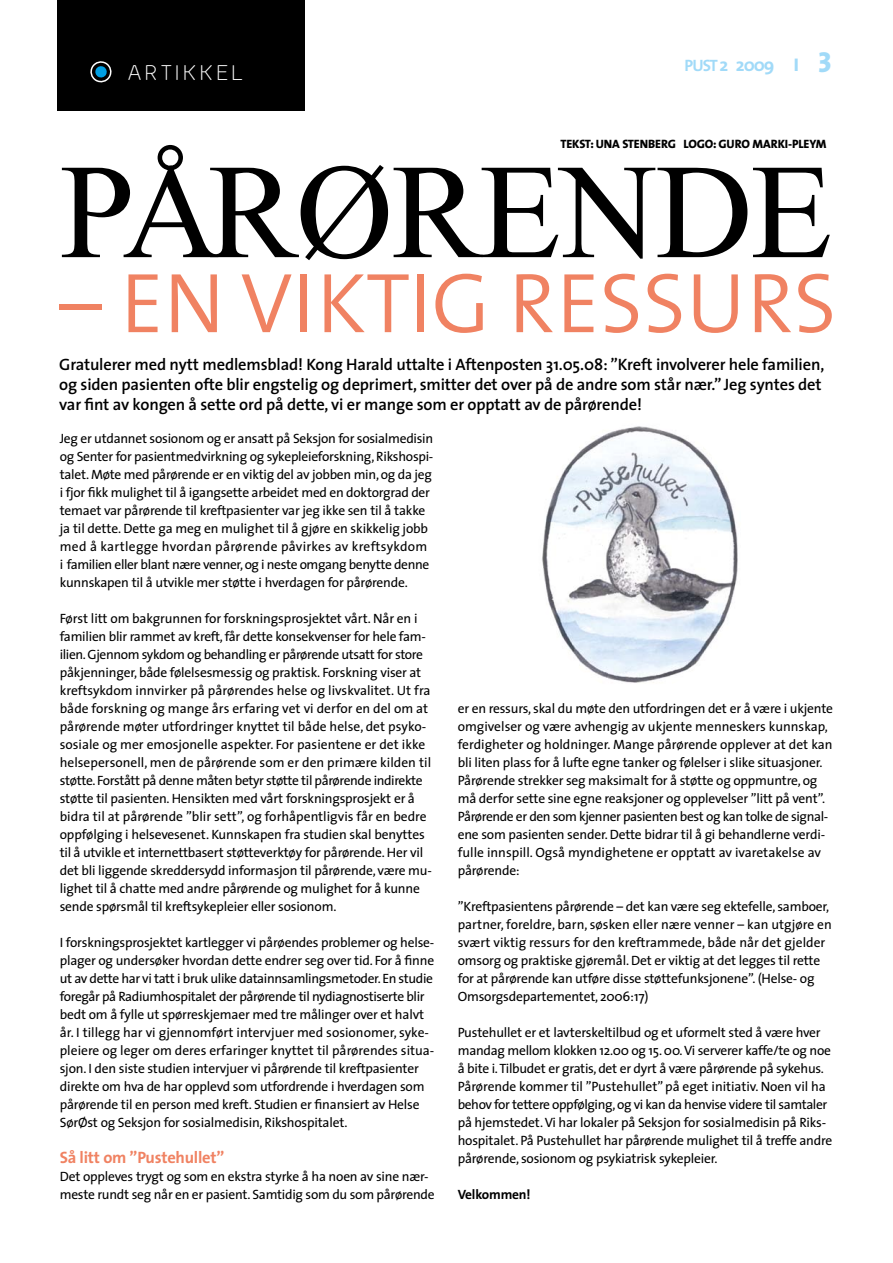
<style>
.page{position:relative;width:893px;height:1263px;background:#fff}
.page>*{position:absolute;margin:0;border:0;box-sizing:border-box;transform-origin:0 0}
.t1{font:135px "Times New Roman";letter-spacing:-.015em;color:#000}
.t2{font:300 85.5px "The Sans";color:#f08262}
.t3{font:19.8px "Greyscale Basic";letter-spacing:.175em;color:#fff}
.t4{font:700 18.45px "The Sans";color:#a1daf8}
.t5{font:600 16.5px/19.8px "The Sans";letter-spacing:-.01em;color:#000}
.t6{font:700 16.5px "The Sans";letter-spacing:-.015em;color:#f08262}
.t7{font:13.5px/18px "The Sans";letter-spacing:-.015em;color:#000}
.t8{font:700 13.5px "The Sans";letter-spacing:-.015em;color:#000}
.t9{font:800 12.15px "The Sans";letter-spacing:-.01em;color:#000}
.s1{font-size:16.5px}
.s2{font-weight:800}
</style>
<div class="page">
<div style="left:57px;top:0;width:248px;height:111px;background:#000"></div>
<svg style="left:90px;top:61px;width:22px;height:22px"></svg>
<img style="left:542px;top:426px;width:196px;height:257px">
<h3 class="t3" style="left:128px;top:61px;width:116px">ARTIKKEL</h3>
<h3 class="t4" style="left:685px;top:50px;width:148px"><span class="s1">PUST</span> 2 2009 <span class="s2">I</span> <sup>3</sup></h3>
<p class="t9" style="left:561px;top:133px;width:267px">TEKST: UNA STE NBERG LOGO: GU RO MARKI -PLEYM</p>
<h1 class="t1" style="left:59px;top:139px;width:775px">PÅRØRENDE</h1>
<h2 class="t2" style="left:59px;top:232px;width:779px">– EN VIKTIG RESSURS</h2>
<p class="t5" style="left:59px;top:354px;width:766px">Gratulerer med nytt medlemsblad! Kong Harald uttalte i Aftenposten 31.05.08: ”Kreft involverer hele familien, og siden pasienten ofte blir engstelig og deprimert, smitter det over på de andre som står nær.” Jeg syntes det var fint av kongen å sette ord på dette, vi er mange som er opptatt av de pårørende!</p>
<p class="t7" style="left:60px;top:429px;width:375px">Jeg er utdannet sosionom og er ansatt på Seksjon for sosialmedisin og Senter for pasientmedvirkning og sykepleieforskning, Rikshospi&shy;talet. Møte med pårørende er en viktig del av jobben min, og da jeg i fjor fikk mulighet til å igangsette arbeidet med en doktorgrad der temaet var pårørende til kreftpasienter var jeg ikke sen til å takke ja til dette. Dette ga meg en mulighet til å gjøre en skikkelig jobb med å kartlegge hvordan pårørende påvirkes av kreftsykdom i familien eller blant nære venner, og i neste omgang benytte denne kunnskapen til å utvikle mer støtte i hverdagen for pårørende.</p>
<p class="t7" style="left:60px;top:609px;width:374px">Først litt om bakgrunnen for forskningsprosjektet vårt. Når en i familien blir rammet av kreft, får dette konsekvenser for hele fam&shy;ilien. Gjennom sykdom og behandling er pårørende utsatt for store påkjenninger, både følelsesmessig og praktisk. Forskning viser at kreftsykdom innvirker på pårørendes helse og livskvalitet. Ut fra både forskning og mange års erfaring vet vi derfor en del om at pårørende møter utfordringer knyttet til både helse, det psyko&shy;sosiale og mer emosjonelle aspekter. For pasientene er det ikke helsepersonell, men de pårørende som er den primære kilden til støtte. Forstått på denne måten betyr støtte til pårørende indirekte støtte til pasienten. Hensikten med vårt forskningsprosjekt er å bidra til at pårørende ”blir sett”, og forhåpentligvis får en bedre oppfølging i helsevesenet. Kunnskapen fra studien skal benyttes til å utvikle et internettbasert støtteverktøy for pårørende. Her vil det bli liggende skreddersydd informasjon til pårørende, være mu&shy;lighet til å chatte med andre pårørende og mulighet for å kunne sende spørsmål til kreftsykepleier eller sosionom.</p>
<p class="t7" style="left:60px;top:933px;width:376px">I forskningsprosjektet kartlegger vi pårøendes problemer og helse&shy;plager og undersøker hvordan dette endrer seg over tid. For å finne ut av dette har vi tatt i bruk ulike datainnsamlingsmetoder. En studie foregår på Radiumhospitalet der pårørende til nydiagnostiserte blir bedt om å fylle ut spørreskjemaer med tre målinger over et halvt år. I tillegg har vi gjennomført intervjuer med sosionomer, syke&shy;pleiere og leger om deres erfaringer knyttet til pårørendes situa&shy;sjon. I den siste studien intervjuer vi pårørende til kreftpasienter direkte om hva de har opplevd som utfordrende i hverdagen som pårørende til en person med kreft. Studien er finansiert av Helse SørØst og Seksjon for sosialmedisin, Rikshospitalet.</p>
<p class="t6" style="left:60px;top:1143px;width:166px">Så litt om ”Pustehullet”</p>
<p class="t7" style="left:60px;top:1167px;width:376px">Det oppleves trygt og som en ekstra styrke å ha noen av sine nær&shy;meste rundt seg når en er pasient. Samtidig som du som pårørende</p>
<p class="t7" style="left:458px;top:699px;width:377px">er en ressurs, skal du møte den utfordringen det er å være i ukjente omgivelser og være avhengig av ukjente menneskers kunnskap, ferdigheter og holdninger. Mange pårørende opplever at det kan bli liten plass for å lufte egne tanker og følelser i slike situasjoner.<br>Pårørende strekker seg maksimalt for å støtte og oppmuntre, og må derfor sette sine egne reaksjoner og opplevelser ”litt på vent”.<br>Pårørende er den som kjenner pasienten best og kan tolke de signal&shy;ene som pasienten sender. Dette bidrar til å gi behandlerne verdi&shy;fulle innspill. Også myndighetene er opptatt av ivaretakelse av pårørende:</p>
<p class="t7" style="left:458px;top:897px;width:376px">”Kreftpasientens pårørende – det kan være seg ektefelle, samboer, partner, foreldre, barn, søsken eller nære venner – kan utgjøre en svært viktig ressurs for den kreftrammede, både når det gjelder omsorg og praktiske gjøremål. Det er viktig at det legges til rette for at pårørende kan utføre disse støttefunksjonene”. (Helse- og Omsorgsdepartementet, 2006:17)</p>
<p class="t7" style="left:458px;top:1023px;width:376px">Pustehullet er et lavterskeltilbud og et uformelt sted å være hver mandag mellom klokken 12.00 og 15. 00. Vi serverer kaffe/te og noe å bite i. Tilbudet er gratis, det er dyrt å være pårørende på sykehus.<br>Pårørende kommer til ”Pustehullet” på eget initiativ. Noen vil ha behov for tettere oppfølging, og vi kan da henvise videre til samtaler på hjemstedet. Vi har lokaler på Seksjon for sosialmedisin på Riks&shy;hospitalet. På Pustehullet har pårørende mulighet til å treffe andre pårørende, sosionom og psykiatrisk sykepleier.</p>
<p class="t8" style="left:458px;top:1183px;width:74px">Velkommen!</p>
</div>
